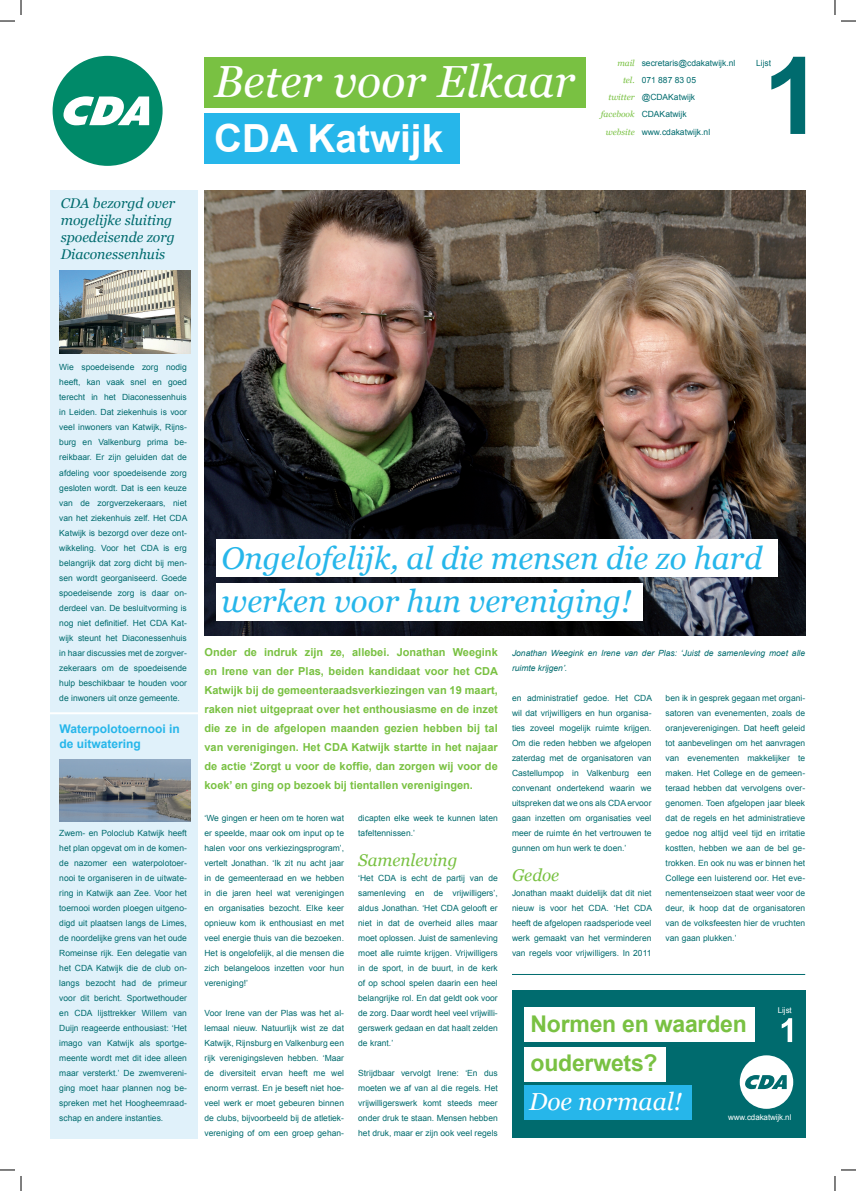
<style>
.page{position:relative;width:856px;height:1191px;background:#fff}
.page>*{position:absolute;margin:0;border:0;box-sizing:border-box;transform-origin:0 0}
.t1{font:700 107.3px "Arial";color:#006b6e}
.t2{font:italic 44.9px "Georgia";color:#fff}
.t3{font:700 38.8px "Arial";color:#fff}
.t4{font:italic 31.4px/43px "Georgia";color:#26b6ea}
.t5{font:italic 24.5px "Georgia";color:#fff}
.t6{font:700 23px "Arial";letter-spacing:-.01em;color:#79c142}
.t7{font:italic 17px "Georgia";color:#79c142}
.t8{font:italic 14px/17px "Georgia";color:#006b6e}
.t9{font:700 12px/14.4px "Arial";color:#26b6ea}
.t10{font:700 11px/19px "Arial";color:#79c142;text-align:justify}
.t11{font:8.5px/15px "Arial";color:#006b6e;text-align:justify}
.t12{font:italic 8.5px/15px "Arial";color:#006b6e}
.t13{font:8px "Arial";letter-spacing:-.01em;color:#fff}
.s1{font-family:"Georgia";font-style:italic;color:#79c142}
</style>
<div class="page">
<img style="left:204px;top:190px;width:601px;height:445px">
<div style="left:216px;top:539px;width:561px;height:38px;background:#fff"></div>
<div style="left:216px;top:582px;width:426px;height:38px;background:#fff"></div>
<svg style="left:53px;top:56px;width:110px;height:110px"></svg>
<div style="left:51px;top:190px;width:147px;height:948px;background:#e0f1fa"></div>
<hr style="left:32px;top:712px;width:168px;height:2px;background:#fff">
<hr style="left:512px;top:973px;width:293px;height:1px;background:#006b6e">
<img style="left:60px;top:270px;width:130px;height:84px">
<img style="left:60px;top:759px;width:130px;height:62px">
<div style="left:512px;top:989px;width:293px;height:147px;background:#006b6e"></div>
<svg style="left:739px;top:1055px;width:54px;height:53px"></svg>
<svg style="left:781px;top:1018px;width:11px;height:23px"></svg>
<div style="left:524px;top:1046px;width:141px;height:34px;background:#fff"></div>
<div style="left:524px;top:1085px;width:168px;height:34px;background:#26b6ea"></div>
<div style="left:524px;top:1007px;width:230px;height:34px;background:#fff"></div>
<div style="left:204px;top:58px;width:382px;height:50px;background:#79c142"></div>
<div style="left:204px;top:113px;width:256px;height:51px;background:#26b6ea"></div>
<svg style="left:841px;top:20px;width:15px;height:2px"></svg>
<svg style="left:841px;top:1169px;width:15px;height:1px"></svg>
<svg style="left:0;top:0;width:22px;height:22px"></svg>
<svg style="left:0;top:1169px;width:22px;height:21px"></svg>
<svg style="left:834px;top:0;width:1px;height:15px"></svg>
<svg style="left:834px;top:1176px;width:1px;height:14px"></svg>
<h3 class="t8" style="left:61px;top:195px;width:116px">CDA bezorgd over mogelijke sluiting spoedeisende zorg<br>Diaconessenhuis</h3>
<h2 class="t2" style="left:214px;top:53px;width:362px">Beter voor Elkaar</h2>
<h3 class="t3" style="left:214px;top:113px;width:231px">CDA Katwijk</h3>
<h1 class="t1" style="left:762px;top:25px;width:61px">1</h1>
<p class="t11" style="left:617px;top:56px;width:119px"><span class="s1">mail</span> secretaris@cdakatwijk.nl</p>
<p class="t11" style="left:756px;top:56px;width:17px">Lijst</p>
<p class="t11" style="left:623px;top:73px;width:75px"><span class="s1">tel.</span> 071 887 83 05</p>
<p class="t11" style="left:608px;top:90px;width:88px"><span class="s1">twitter</span> @CDAKatwijk</p>
<p class="t11" style="left:601px;top:107px;width:87px"><span class="s1">facebook</span> CDAKatwijk</p>
<p class="t11" style="left:606px;top:124px;width:106px"><span class="s1">website</span> www.cdakatwijk.nl</p>
<p class="t11" style="left:59px;top:360px;width:130px">Wie spoedeisende zorg nodig heeft, kan vaak snel en goed terecht in het Diaconessenhuis in Leiden. Dat ziekenhuis is voor veel inwoners van Katwijk, Rijns&shy;burg en Valkenburg prima be&shy;reikbaar. Er zijn geluiden dat de afdeling voor spoedeisende zorg gesloten wordt. Dat is een keuze van de zorgverzekeraars, niet van het ziekenhuis zelf. Het CDA Katwijk is bezorgd over deze ont&shy;wikkeling. Voor het CDA is erg belangrijk dat zorg dicht bij men&shy;sen wordt georganiseerd. Goede spoedeisende zorg is daar on&shy;derdeel van. De besluitvorming is nog niet definitief. Het CDA Kat&shy;wijk steunt het Diaconessenhuis in haar discussies met de zorgver&shy;zekeraars om de spoedeisende hulp beschikbaar te houden voor de inwoners uit onze gemeente.</p>
<h3 class="t9" style="left:60px;top:722px;width:122px">Waterpolotoernooi in de uitwatering</h3>
<p class="t11" style="left:59px;top:825px;width:129px">Zwem- en Poloclub Katwijk heeft het plan opgevat om in de komen&shy;de nazomer een waterpolotoer&shy;nooi te organiseren in de uitwate&shy;ring in Katwijk aan Zee. Voor het toernooi worden ploegen uitgeno&shy;digd uit plaatsen langs de Limes, de noordelijke grens van het oude Romeinse rijk. Een delegatie van het CDA Katwijk die de club on&shy;langs bezocht had de primeur voor dit bericht. Sportwethouder en CDA lijsttrekker Willem van Duijn reageerde enthousiast: ‘Het imago van Katwijk als sportge&shy;meente wordt met dit idee alleen maar versterkt.’ De zwemvereni&shy;ging moet haar plannen nog be&shy;spreken met het Hoogheemraad&shy;schap en andere instanties.</p>
<h3 class="t4" style="left:221px;top:536px;width:542px">Ongelofelijk, al die mensen die zo hard werken voor hun vereniging!</h3>
<p class="t10" style="left:204px;top:642px;width:295px">Onder de indruk zijn ze, allebei. Jonathan Weegink en Irene van der Plas, beiden kandidaat voor het CDA Katwijk bij de gemeenteraadsverkiezingen van 19 maart, raken niet uitgepraat over het enthousiasme en de inzet die ze in de afgelopen maanden gezien hebben bij tal van verenigingen. Het CDA Katwijk startte in het najaar de actie ‘Zorgt u voor de koffie, dan zorgen wij voor de koek’ en ging op bezoek bij tientallen verenigingen.</p>
<p class="t11" style="left:204px;top:810px;width:141px">‘We gingen er heen om te horen wat er speelde, maar ook om input op te halen voor ons verkiezingsprogram’, vertelt Jonathan. ‘Ik zit nu acht jaar in de gemeenteraad en we hebben in die jaren heel wat verenigingen en organisaties bezocht. Elke keer opnieuw kom ik enthousiast en met veel energie thuis van die bezoeken.<br>Het is ongelofelijk, al die mensen die zich belangeloos inzetten voor hun vereniging!’</p>
<p class="t11" style="left:204px;top:1005px;width:141px">Voor Irene van der Plas was het al&shy;lemaal nieuw. Natuurlijk wist ze dat Katwijk, Rijnsburg en Valkenburg een rijk verenigingsleven hebben. ‘Maar de diversiteit ervan heeft me wel enorm verrast. En je beseft niet hoe&shy;veel werk er moet gebeuren binnen de clubs, bijvoorbeeld bij de atletiek&shy;vereniging of om een groep gehan-</p>
<p class="t11" style="left:358px;top:810px;width:141px">dicapten elke week te kunnen laten tafeltennissen.’</p>
<h3 class="t7" style="left:358px;top:848px;width:101px">Samenleving</h3>
<p class="t11" style="left:358px;top:870px;width:141px">‘Het CDA is echt de partij van de samenleving en de vrijwilligers’, aldus Jonathan. ‘Het CDA gelooft er niet in dat de overheid alles maar moet oplossen. Juist de samenleving moet alle ruimte krijgen. Vrijwilligers in de sport, in de buurt, in de kerk of op school spelen daarin een heel belangrijke rol. En dat geldt ook voor de zorg. Daar wordt heel veel vrijwilli&shy;gerswerk gedaan en dat haalt zelden de krant.’</p>
<p class="t11" style="left:358px;top:1065px;width:141px">Strijdbaar vervolgt Irene: ‘En dus moeten we af van al die regels. Het vrijwilligerswerk komt steeds meer onder druk te staan. Mensen hebben het druk, maar er zijn ook veel regels</p>
<p class="t12" style="left:512px;top:645px;width:295px">Jonathan Weegink en Irene van der Plas: ‘Juist de samenleving moet alle ruimte krijgen’.</p>
<p class="t11" style="left:512px;top:690px;width:141px">en administratief gedoe. Het CDA wil dat vrijwilligers en hun organisa&shy;ties zoveel mogelijk ruimte krijgen.<br>Om die reden hebben we afgelopen zaterdag met de organisatoren van Castellumpop in Valkenburg een convenant ondertekend waarin we uitspreken dat we ons als CDA ervoor gaan inzetten om organisaties veel meer de ruimte én het vertrouwen te gunnen om hun werk te doen.’</p>
<h3 class="t7" style="left:512px;top:863px;width:49px">Gedoe</h3>
<p class="t11" style="left:512px;top:885px;width:141px">Jonathan maakt duidelijk dat dit niet nieuw is voor het CDA. ‘Het CDA heeft de afgelopen raadsperiode veel werk gemaakt van het verminderen van regels voor vrijwilligers. In 2011</p>
<p class="t11" style="left:665px;top:690px;width:141px">ben ik in gesprek gegaan met organi&shy;satoren van evenementen, zoals de oranjeverenigingen. Dat heeft geleid tot aanbevelingen om het aanvragen van evenementen makkelijker te maken. Het College en de gemeen&shy;teraad hebben dat vervolgens over&shy;genomen. Toen afgelopen jaar bleek dat de regels en het administratieve gedoe nog altijd veel tijd en irritatie kostten, hebben we aan de bel ge&shy;trokken. En ook nu was er binnen het College een luisterend oor. Het eve&shy;nementenseizoen staat weer voor de deur, ik hoop dat de organisatoren van de volksfeesten hier de vruchten van gaan plukken.’</p>
<h3 class="t6" style="left:530px;top:1008px;width:218px">Normen en waarden</h3>
<h3 class="t6" style="left:530px;top:1047px;width:129px">ouderwets?</h3>
<h3 class="t5" style="left:529px;top:1085px;width:154px">Doe normaal!</h3>
<p class="t13" style="left:778px;top:1004px;width:15px">Lijst</p>
<p class="t13" style="left:728px;top:1111px;width:65px">www.cdakatwijk.nl</p>
</div>
